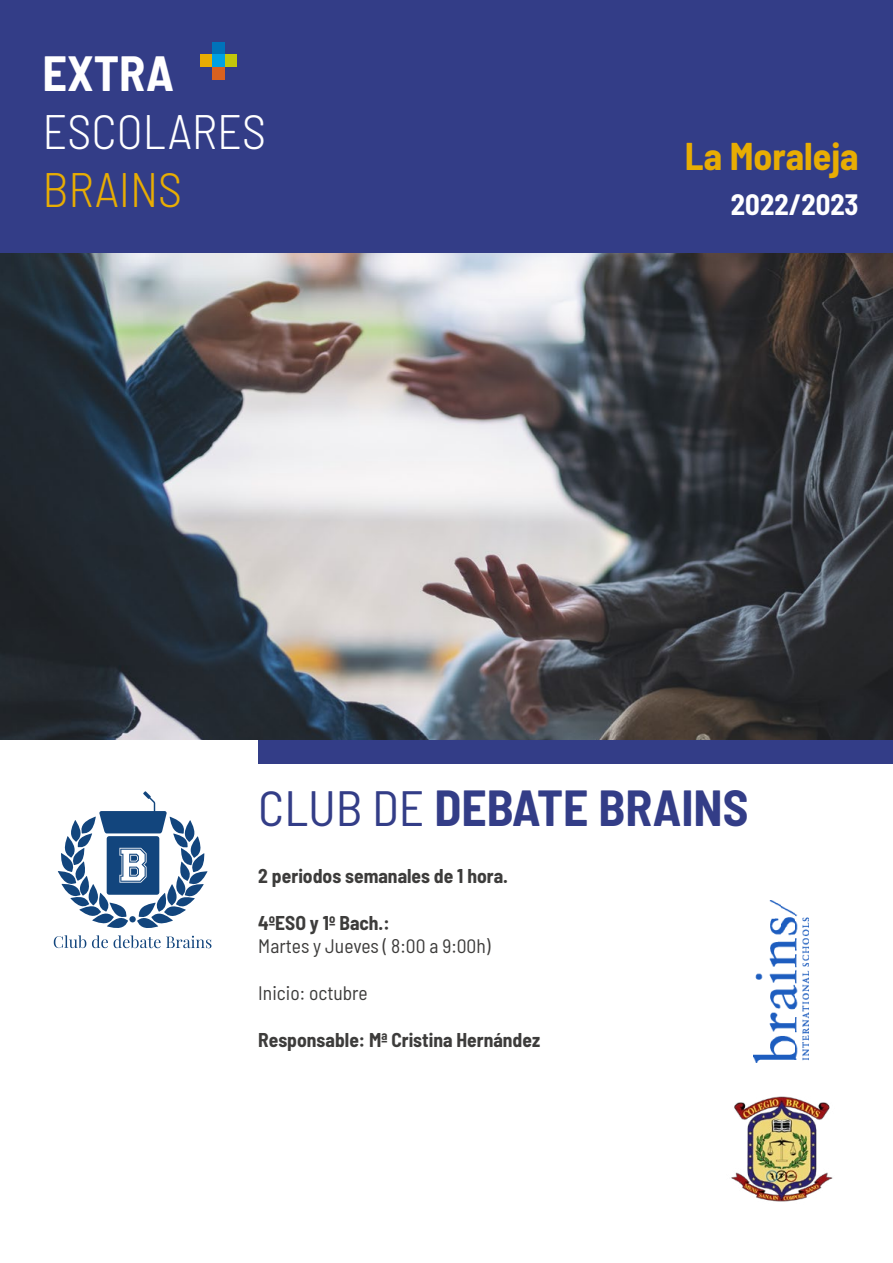
<style>
.page{position:relative;width:893px;height:1263px;background:#fff}
.page>*{position:absolute;margin:0;border:0;box-sizing:border-box;transform-origin:0 0}
.t1{font:700 semi-condensed 49.5px "Barlow";color:#333d87}
.t2{font:300 semi-condensed 48.3px "Barlow";color:#fff}
.t3{font:300 semi-condensed 48.3px "Barlow";color:#e8ad03}
.t4{font:700 semi-condensed 48.3px "Barlow";color:#fff}
.t5{font:700 semi-condensed 37.8px "Barlow";color:#e8ad03}
.t6{font:700 semi-condensed 28.8px "Barlow";color:#fff}
.t7{font:700 semi-condensed 19.5px "Barlow";color:#3d3c3b}
.t8{font:semi-condensed 19.5px "Barlow";color:#3d3c3b}
.s1{font-weight:400}
</style>
<div class="page">
<img style="left:0;top:253px;width:893px;height:487px">
<div style="left:258px;top:740px;width:635px;height:23px;background:#333d87"></div>
<svg style="left:54px;top:935px;width:32px;height:13px"></svg>
<svg style="left:92px;top:935px;width:16px;height:13px"></svg>
<svg style="left:114px;top:935px;width:97px;height:13px"></svg>
<svg style="left:58px;top:791px;width:150px;height:137px"></svg>
<div style="left:0;top:0;width:893px;height:253px;background:#333d87"></div>
<div style="left:212px;top:43px;width:13px;height:12px;background:#0073ba"></div>
<div style="left:225px;top:55px;width:12px;height:12px;background:#c2c70a"></div>
<div style="left:212px;top:67px;width:13px;height:12px;background:#d9611f"></div>
<div style="left:200px;top:55px;width:12px;height:12px;background:#e8ad03"></div>
<div style="left:212px;top:55px;width:13px;height:12px;background:#00a1e3"></div>
<img style="left:753px;top:901px;width:56px;height:162px">
<img style="left:731px;top:1096px;width:102px;height:106px">
<h2 class="t4" style="left:43px;top:38px;width:133px">EXTRA</h2>
<h2 class="t2" style="left:43px;top:97px;width:225px">ESCOLARES</h2>
<h2 class="t3" style="left:43px;top:155px;width:141px">BRAINS</h2>
<h3 class="t5" style="left:685px;top:129px;width:175px">La Moraleja</h3>
<h3 class="t6" style="left:731px;top:184px;width:129px">2022/2023</h3>
<h1 class="t1" style="left:258px;top:772px;width:492px"><span class="s1">CLUB DE</span> DEBATE BRAINS</h1>
<p class="t7" style="left:258px;top:861px;width:251px">2 periodos semanales de 1 hora.</p>
<p class="t7" style="left:258px;top:908px;width:133px">4ºESO y 1º Bach.:</p>
<p class="t8" style="left:258px;top:932px;width:234px">Martes y Jueves ( 8:00 a 9:00h)</p>
<p class="t8" style="left:258px;top:979px;width:111px">Inicio: octubre</p>
<p class="t7" style="left:258px;top:1025px;width:283px">Responsable: Mª Cristina Hernández</p>
</div>
